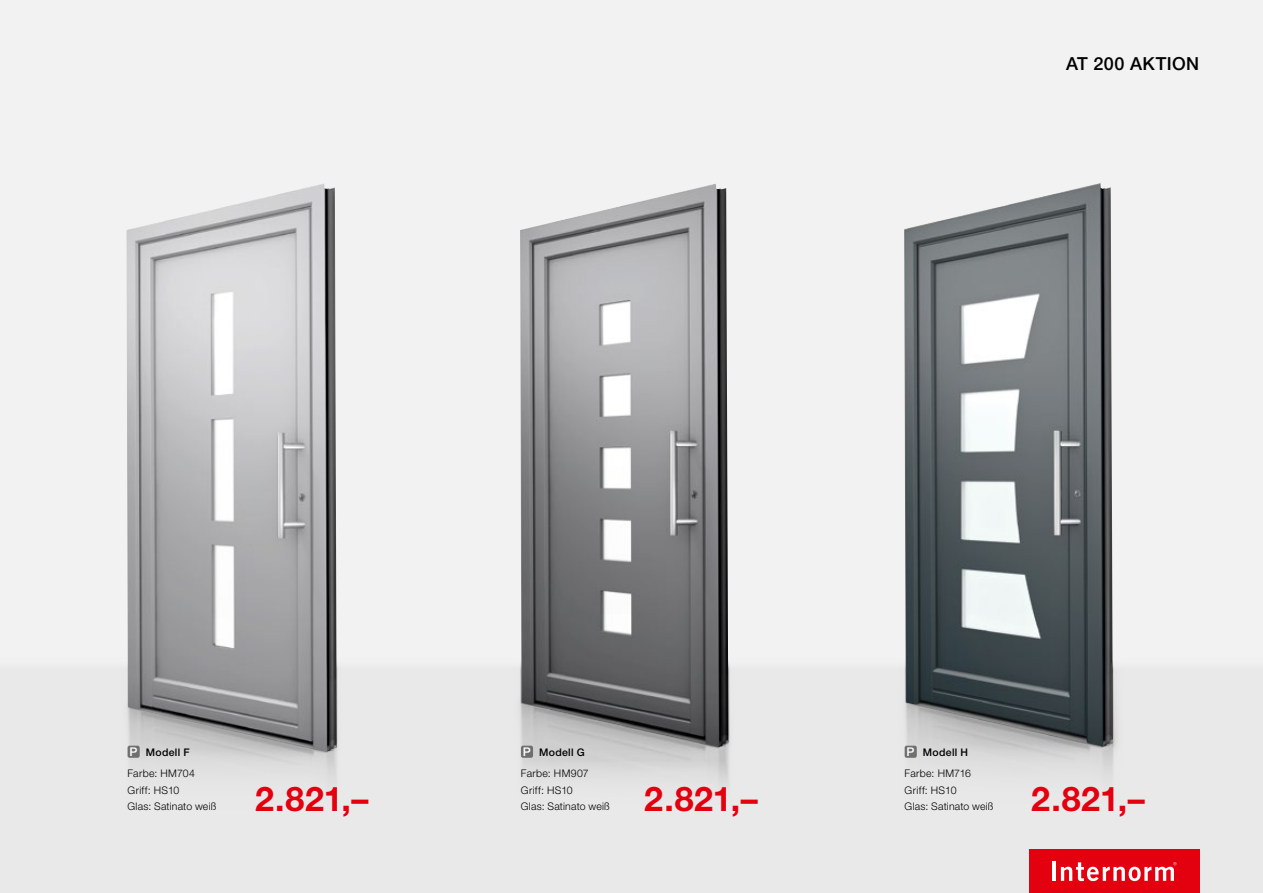
<style>
.page{position:relative;width:1263px;height:893px;background:#f2f2f2}
.page>*{position:absolute;margin:0;border:0;box-sizing:border-box;transform-origin:0 0}
.t1{font:700 34.05px "Helvetica Neue LT Pro";letter-spacing:.005em;color:#e3000f}
.t2{font:500 18px "Helvetica Neue LT Pro";letter-spacing:.02em;color:#000}
.t3{font:300 10.5px/20.7px "Helvetica Neue LT Pro";letter-spacing:.02em;color:#000}
.s1{font-weight:500;font-size:12px;color:#fff}
.s2{font-weight:500}
</style>
<div class="page">
<div style="left:0;top:657px;width:1263px;height:236px;background:#e9e9e9"></div>
<img style="left:520px;top:661px;width:210px;height:124px">
<img style="left:904px;top:667px;width:214px;height:109px">
<div style="left:521px;top:746px;width:12px;height:12px;background:#6f6f6e;border-radius:2px"></div>
<div style="left:905px;top:746px;width:12px;height:12px;background:#6f6f6e;border-radius:2px"></div>
<div style="left:128px;top:746px;width:12px;height:12px;background:#6f6f6e;border-radius:2px"></div>
<img style="left:520px;top:184px;width:208px;height:563px">
<img style="left:904px;top:183px;width:209px;height:563px">
<img style="left:126px;top:183px;width:211px;height:568px">
<div style="left:1029px;top:850px;width:170px;height:43px;background:#e3000f"></div>
<hr style="left:1052px;top:862px;width:3px;height:19px;background:#fff">
<svg style="left:1061px;top:862px;width:115px;height:19px"></svg>
<h2 class="t2" style="left:1066px;top:53px;width:135px">AT 200 AKTION</h2>
<p class="t3" style="left:128px;top:742px;width:69px"><span class="s1">P</span> <span class="s2">Modell F<br></span>Farbe: HM704</p>
<p class="t3" style="left:128px;top:781px;width:90px;line-height:16.5px">Griff: HS10<br>Glas: Satinato weiß</p>
<p class="t3" style="left:521px;top:742px;width:69px"><span class="s1">P</span> <span class="s2">Modell G<br></span>Farbe: HM907</p>
<p class="t3" style="left:521px;top:781px;width:90px;line-height:16.5px">Griff: HS10<br>Glas: Satinato weiß</p>
<p class="t3" style="left:905px;top:742px;width:68px"><span class="s1">P</span> <span class="s2">Modell H<br></span>Farbe: HM716</p>
<p class="t3" style="left:905px;top:781px;width:90px;line-height:16.5px">Griff: HS10<br>Glas: Satinato weiß</p>
<h1 class="t1" style="left:255px;top:777px;width:115px">2.821,–</h1>
<h1 class="t1" style="left:644px;top:777px;width:115px">2.821,–</h1>
<h1 class="t1" style="left:1031px;top:777px;width:115px">2.821,–</h1>
</div>
